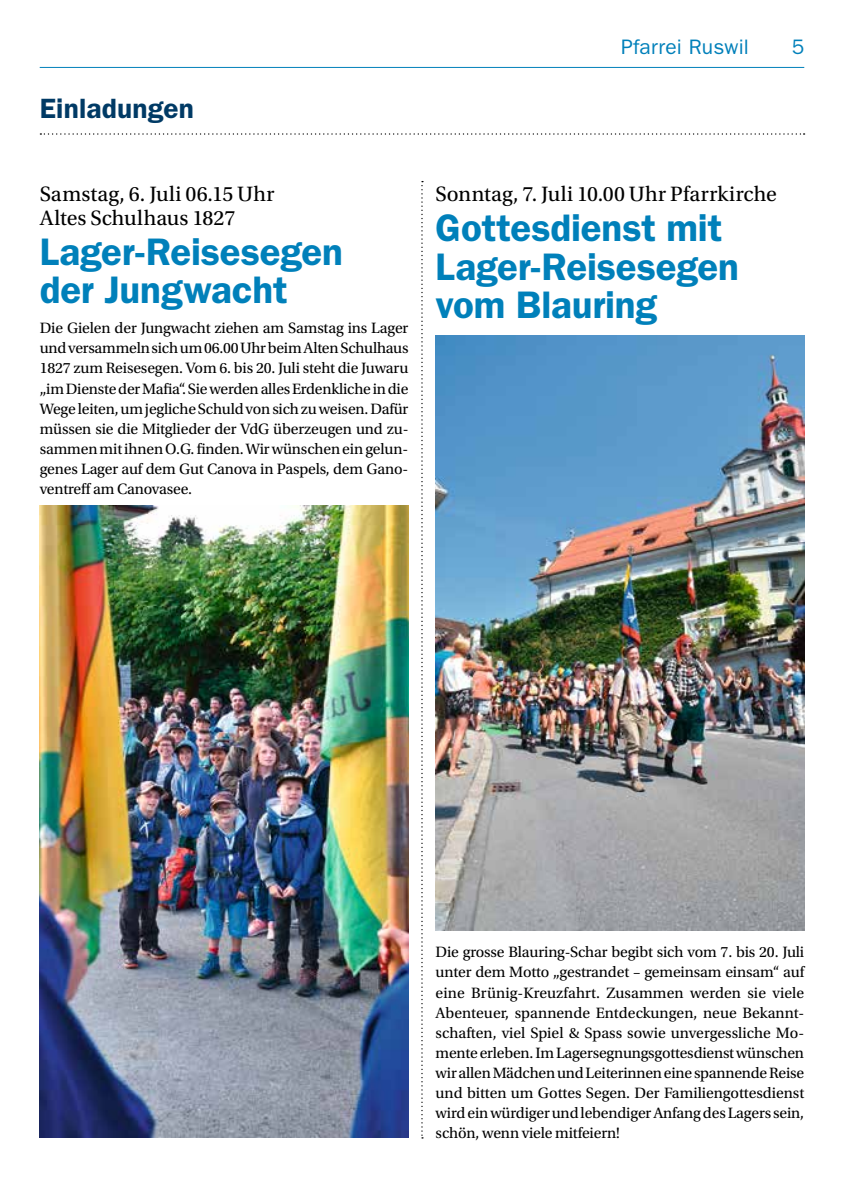
<style>
.page{position:relative;width:844px;height:1191px;background:#fff}
.page>*{position:absolute;margin:0;border:0;box-sizing:border-box;transform-origin:0 0}
.t1{font:600 38.5px/38.5px "ITC Franklin Gothic Std";letter-spacing:-.005em;color:#0080ba}
.t2{font:600 28px "ITC Franklin Gothic Std";letter-spacing:.005em;color:#003a65}
.t3{font:21.88px/23.6px "Utopia Std";letter-spacing:.005em;color:#000}
.t4{font:21px "ITC Franklin Gothic Std";letter-spacing:.01em;color:#0080ba}
.t5{font:15.75px/20.1px "Utopia Std";letter-spacing:-.01em;color:#000;text-align:justify}
</style>
<div class="page">
<hr style="left:40px;top:67px;width:764px;height:1px;background:#0080ba">
<svg style="left:40px;top:133px;width:764px;height:2px"></svg>
<img style="left:40px;top:505px;width:368px;height:632px">
<img style="left:435px;top:335px;width:369px;height:595px">
<svg style="left:421px;top:181px;width:2px;height:957px"></svg>
<h2 class="t2" style="left:40px;top:92px;width:156px">Einladungen</h2>
<h3 class="t3" style="left:40px;top:182px;width:236px">Samstag, 6. Juli 06.15 Uhr<br>Altes Schulhaus 1827</h3>
<h1 class="t1" style="left:40px;top:232px;width:305px">Lager-Reisesegen der Jungwacht</h1>
<p class="t5" style="left:40px;top:318px;width:370px">Die Gielen der Jungwacht ziehen am Samstag ins Lager und versammeln sich um 06.00 Uhr beim Alten Schulhaus 1827 zum Reisesegen. Vom 6. bis 20. Juli steht die Juwaru „im Dienste der Mafia“. Sie werden alles Erdenkliche in die Wege leiten, um jegliche Schuld von sich zu weisen. Dafür müssen sie die Mitglieder der VdG überzeugen und zu&shy;sammen mit ihnen O.G. finden. Wir wünschen ein gelun&shy;genes Lager auf dem Gut Canova in Paspels, dem Gano&shy;ventreff am Canovasee.</p>
<h3 class="t4" style="left:621px;top:35px;width:129px">Pfarrei Ruswil</h3>
<h3 class="t4" style="left:791px;top:35px;width:14px">5</h3>
<h3 class="t3" style="left:435px;top:182px;width:343px">Sonntag, 7. Juli 10.00 Uhr Pfarrkirche</h3>
<h1 class="t1" style="left:435px;top:209px;width:305px">Gottesdienst mit<br>Lager-Reisesegen vom Blauring</h1>
<p class="t5" style="left:435px;top:942px;width:370px">Die grosse Blauring-Schar begibt sich vom 7. bis 20. Juli unter dem Motto „gestrandet – gemeinsam einsam“ auf eine Brünig-Kreuzfahrt. Zusammen werden sie viele Abenteuer, spannende Entdeckungen, neue Bekannt&shy;schaften, viel Spiel &amp; Spass sowie unvergessliche Mo&shy;mente erleben. Im Lagersegnungsgottesdienst wünschen wir allen Mädchen und Leiterinnen eine spannende Reise und bitten um Gottes Segen. Der Familiengottesdienst wird ein würdiger und lebendiger Anfang des Lagers sein, schön, wenn viele mitfeiern!</p>
</div>
